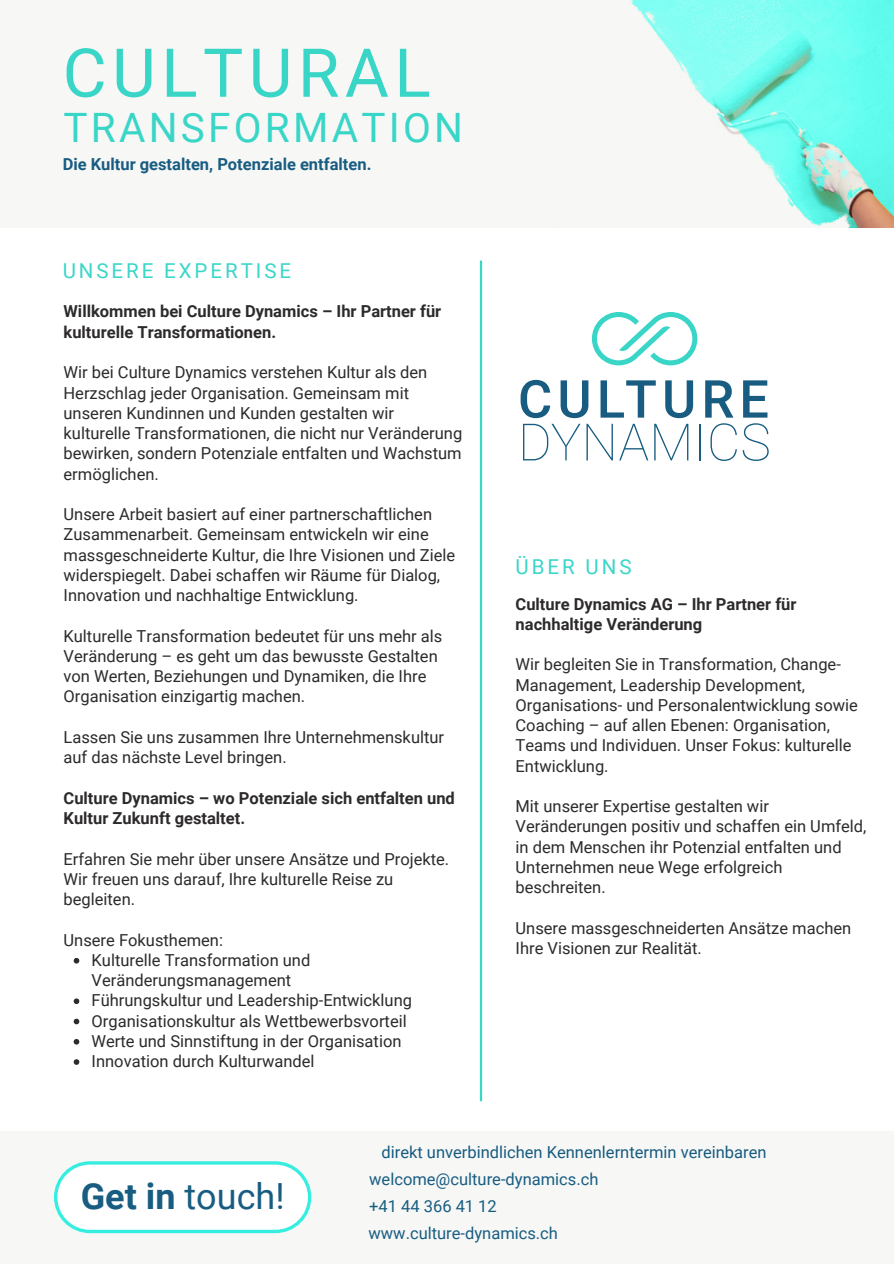
<style>
.page{position:relative;width:894px;height:1264px;background:#fff}
.page>*{position:absolute;margin:0;border:0;box-sizing:border-box;transform-origin:0 0}
.t1{font:67.5px "Roboto";letter-spacing:.08em;color:#39d6c8}
.t2{font:40.5px "Roboto";letter-spacing:.08em;color:#39d6c8}
.t3{font:36px "Roboto";color:#185d81}
.t4{font:20.55px "Roboto";letter-spacing:.14em;color:#3ad6c8}
.t5{font:16.5px/20.2px "Roboto";color:#2d2a2b}
.t6{font:700 16.5px/20.2px "Roboto";color:#2d2a2b}
.t7{font:16.5px "Roboto";color:#185d81}
.t8{font:16.5px "Roboto";color:#165b80}
.t9{font:700 16.5px "Roboto";color:#185d81}
.s1{font-weight:700}
</style>
<div class="page">
<div style="left:0;top:0;width:893px;height:227px;background:#f7f7f6"></div>
<img style="left:630px;top:0;width:263px;height:227px">
<hr style="left:479px;top:261px;width:3px;height:839px;background:#3ad6c8">
<div style="left:0;top:1130px;width:893px;height:133px;background:#f7f7f6"></div>
<svg style="left:54px;top:1161px;width:257px;height:72px"></svg>
<svg style="left:74px;top:957px;width:5px;height:6px"></svg>
<svg style="left:74px;top:998px;width:5px;height:6px"></svg>
<svg style="left:74px;top:1018px;width:5px;height:6px"></svg>
<svg style="left:74px;top:1039px;width:5px;height:5px"></svg>
<svg style="left:74px;top:1059px;width:5px;height:5px"></svg>
<svg style="left:520px;top:380px;width:30px;height:38px"></svg>
<svg style="left:560px;top:380px;width:28px;height:38px"></svg>
<svg style="left:600px;top:380px;width:55px;height:37px"></svg>
<svg style="left:665px;top:380px;width:28px;height:38px"></svg>
<svg style="left:705px;top:380px;width:28px;height:37px"></svg>
<svg style="left:743px;top:380px;width:24px;height:37px"></svg>
<svg style="left:523px;top:424px;width:57px;height:36px"></svg>
<svg style="left:586px;top:424px;width:26px;height:36px"></svg>
<svg style="left:619px;top:424px;width:29px;height:36px"></svg>
<svg style="left:654px;top:424px;width:34px;height:36px"></svg>
<hr style="left:699px;top:424px;width:1px;height:36px;background:#185d81">
<svg style="left:710px;top:423px;width:26px;height:38px"></svg>
<svg style="left:742px;top:423px;width:26px;height:38px"></svg>
<svg style="left:591px;top:312px;width:106px;height:53px"></svg>
<h1 class="t1" style="left:63px;top:34px;width:369px">CULTURAL</h1>
<h3 class="t2" style="left:63px;top:105px;width:401px">TRANSFORMATION</h3>
<p class="t9" style="left:63px;top:155px;width:310px">Die Kultur gestalten, Potenziale entfalten.</p>
<p class="t4" style="left:63px;top:259px;width:230px">UNSERE EXPERTISE</p>
<p class="t6" style="left:63px;top:302px;width:379px">Willkommen bei Culture Dynamics – Ihr Partner für kulturelle Transformationen.</p>
<p class="t5" style="left:63px;top:362px;width:400px">Wir bei Culture Dynamics verstehen Kultur als den Herzschlag jeder Organisation. Gemeinsam mit unseren Kundinnen und Kunden gestalten wir kulturelle Transformationen, die nicht nur Veränderung bewirken, sondern Potenziale entfalten und Wachstum ermöglichen.</p>
<p class="t5" style="left:63px;top:504px;width:393px">Unsere Arbeit basiert auf einer partnerschaftlichen Zusammenarbeit. Gemeinsam entwickeln wir eine massgeschneiderte Kultur, die Ihre Visionen und Ziele widerspiegelt. Dabei schaffen wir Räume für Dialog, Innovation und nachhaltige Entwicklung.</p>
<h5 class="t5" style="left:63px;top:626px;width:380px">Kulturelle Transformation bedeutet für uns mehr als Veränderung – es geht um das bewusste Gestalten von Werten, Beziehungen und Dynamiken, die Ihre Organisation einzigartig machen.</h5>
<p class="t5" style="left:63px;top:727px;width:382px">Lassen Sie uns zusammen Ihre Unternehmenskultur auf das nächste Level bringen.</p>
<p class="t6" style="left:63px;top:788px;width:393px">Culture Dynamics – wo Potenziale sich entfalten und<br>Kultur Zukunft gestaltet.</p>
<p class="t5" style="left:63px;top:848px;width:387px">Erfahren Sie mehr über unsere Ansätze und Projekte.<br>Wir freuen uns darauf, Ihre kulturelle Reise zu begleiten.</p>
<p class="t5" style="left:63px;top:929px;width:161px">Unsere Fokusthemen:</p>
<p class="t5" style="left:92px;top:950px;width:220px">Kulturelle Transformation und<br>Veränderungsmanagement</p>
<p class="t5" style="left:92px;top:990px;width:322px">Führungskultur und Leadership-Entwicklung</p>
<p class="t5" style="left:92px;top:1010px;width:316px">Organisationskultur als Wettbewerbsvorteil</p>
<p class="t5" style="left:92px;top:1031px;width:311px">Werte und Sinnstiftung in der Organisation</p>
<p class="t5" style="left:92px;top:1051px;width:224px">Innovation durch Kulturwandel</p>
<h4 class="t4" style="left:515px;top:554px;width:117px">ÜBER UNS</h4>
<h5 class="t6" style="left:515px;top:594px;width:282px">Culture Dynamics AG – Ihr Partner für nachhaltige Veränderung</h5>
<p class="t5" style="left:515px;top:654px;width:344px">Wir begleiten Sie in Transformation, Change-Management, Leadership Development, Organisations- und Personalentwicklung sowie Coaching – auf allen Ebenen: Organisation, Teams und Individuen. Unser Fokus: kulturelle Entwicklung.</p>
<p class="t5" style="left:515px;top:796px;width:352px">Mit unserer Expertise gestalten wir Veränderungen positiv und schaffen ein Umfeld, in dem Menschen ihr Potenzial entfalten und Unternehmen neue Wege erfolgreich beschreiten.</p>
<p class="t5" style="left:515px;top:918px;width:337px">Unsere massgeschneiderten Ansätze machen<br>Ihre Visionen zur Realität.</p>
<h5 class="t3" style="left:81px;top:1175px;width:205px"><span class="s1">Get in</span> touch!</h5>
<p class="t8" style="left:381px;top:1142px;width:386px">direkt unverbindlichen Kennenlerntermin vereinbaren</p>
<p class="t7" style="left:369px;top:1169px;width:231px">welcome@culture-dynamics.ch</p>
<h4 class="t7" style="left:369px;top:1196px;width:129px">+41 44 366 41 12</h4>
<h5 class="t7" style="left:368px;top:1224px;width:191px">www.culture-dynamics.ch</h5>
</div>
